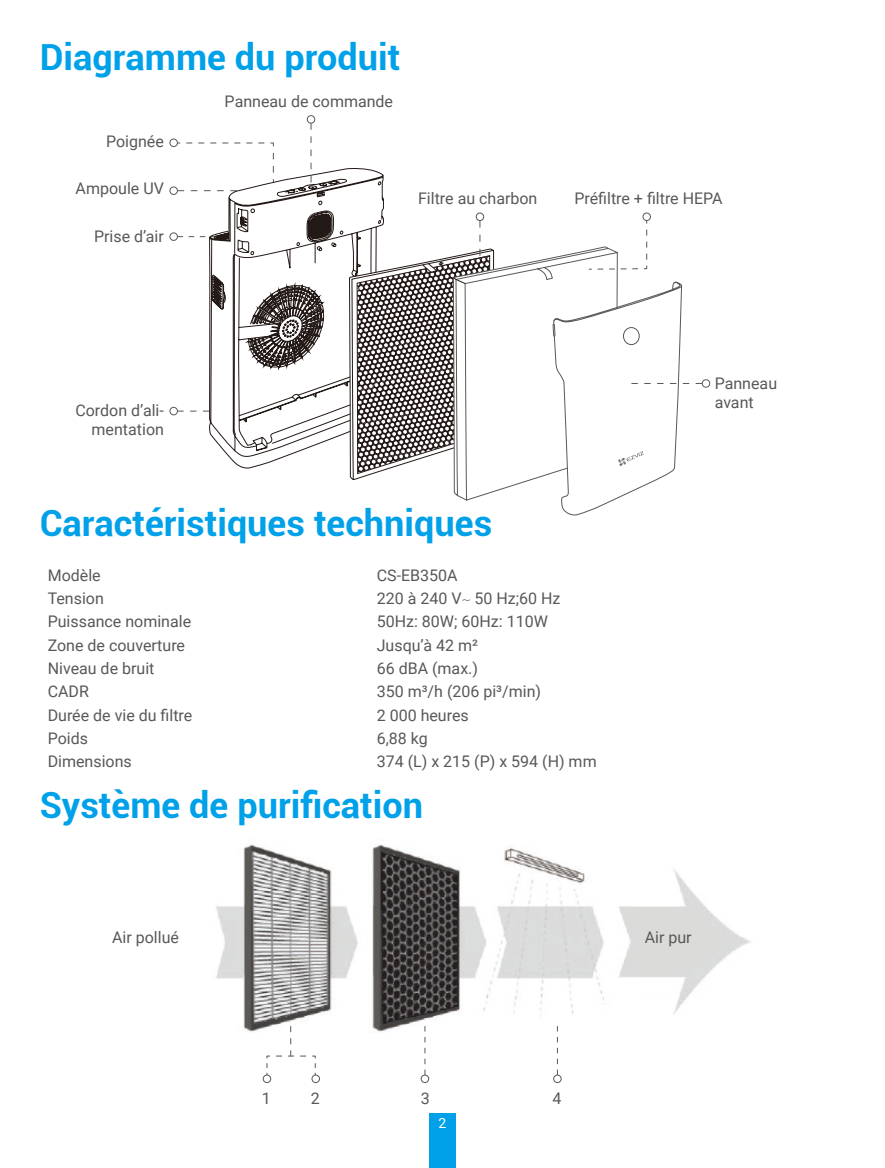
<style>
.page{position:relative;width:885px;height:1168px;background:#fff}
.page>*{position:absolute;margin:0;border:0;box-sizing:border-box;transform-origin:0 0}
.t1{font:700 36px "Roboto";color:#00a1e9}
.t2{font:16px/19.2px "Roboto";color:#595857;text-align:right}
.t3{font:14px "Roboto";color:#fff}
.s1{font-family:"Adobe Song Std";font-weight:300}
</style>
<div class="page">
<div style="left:429px;top:1113px;width:27px;height:55px;background:#00a1e9"></div>
<svg style="left:176px;top:142px;width:29px;height:5px"></svg>
<div style="left:169px;top:232px;width:9px;height:9px;border:1px solid #595857;border-radius:50%"></div>
<svg style="left:177px;top:236px;width:29px;height:1px"></svg>
<div style="left:169px;top:407px;width:9px;height:8px;border:1px solid #595857;border-radius:50%"></div>
<svg style="left:177px;top:411px;width:32px;height:1px"></svg>
<div style="left:169px;top:186px;width:9px;height:9px;border:1px solid #595857;border-radius:50%"></div>
<svg style="left:177px;top:190px;width:32px;height:1px"></svg>
<div style="left:169px;top:139px;width:9px;height:8px;border:1px solid #595857;border-radius:50%"></div>
<svg style="left:209px;top:115px;width:175px;height:354px"></svg>
<svg style="left:238px;top:281px;width:87px;height:93px"></svg>
<div style="left:701px;top:379px;width:9px;height:9px;border:1px solid #595857;border-radius:50%"></div>
<div style="left:642px;top:213px;width:9px;height:8px;border:1px solid #595857;border-radius:50%"></div>
<svg style="left:349px;top:220px;width:353px;height:296px"></svg>
<div style="left:475px;top:213px;width:9px;height:8px;border:1px solid #595857;border-radius:50%"></div>
<img style="left:216px;top:844px;width:535px;height:196px">
<svg style="left:424px;top:1026px;width:1px;height:48px"></svg>
<div style="left:420px;top:1074px;width:9px;height:9px;border:1px solid #595857;border-radius:50%"></div>
<svg style="left:557px;top:1026px;width:1px;height:48px"></svg>
<div style="left:553px;top:1074px;width:8px;height:9px;border:1px solid #595857;border-radius:50%"></div>
<div style="left:263px;top:1074px;width:8px;height:9px;border:1px solid #595857;border-radius:50%"></div>
<div style="left:311px;top:1074px;width:9px;height:9px;border:1px solid #595857;border-radius:50%"></div>
<svg style="left:266px;top:1026px;width:50px;height:50px"></svg>
<h1 class="t1" style="left:40px;top:32px;width:362px">Diagramme du produit</h1>
<p class="t2" style="left:225px;top:91px;width:170px">Panneau de commande</p>
<p class="t2" style="left:106px;top:131px;width:59px">Poignée</p>
<p class="t2" style="left:76px;top:178px;width:90px">Ampoule UV</p>
<p class="t2" style="left:94px;top:226px;width:71px">Prise d’air</p>
<p class="t2" style="left:418px;top:188px;width:121px">Filtre au charbon</p>
<p class="t2" style="left:574px;top:188px;width:150px">Préfiltre + filtre HEPA</p>
<p class="t2" style="left:75px;top:400px;width:90px">Cordon d’ali&shy;mentation</p>
<p class="t2" style="left:714px;top:373px;width:64px;text-align:left">Panneau avant</p>
<h1 class="t1" style="left:40px;top:498px;width:454px">Caractéristiques techniques</h1>
<p class="t2" style="left:48px;top:565px;width:54px">Modèle</p>
<p class="t2" style="left:377px;top:565px;width:82px">CS-EB350A</p>
<p class="t2" style="left:48px;top:588px;width:58px">Tension</p>
<p class="t2" style="left:377px;top:588px;width:185px">220 à 240 V<span class="s1">~</span> 50 Hz;60 Hz</p>
<p class="t2" style="left:48px;top:611px;width:145px">Puissance nominale</p>
<p class="t2" style="left:377px;top:611px;width:173px">50Hz: 80W; 60Hz: 110W</p>
<p class="t2" style="left:48px;top:635px;width:139px">Zone de couverture</p>
<p class="t2" style="left:377px;top:635px;width:103px">Jusqu’à 42 m²</p>
<p class="t2" style="left:48px;top:658px;width:108px">Niveau de bruit</p>
<p class="t2" style="left:377px;top:658px;width:103px">66 dBA (max.)</p>
<p class="t2" style="left:48px;top:681px;width:43px">CADR</p>
<p class="t2" style="left:377px;top:681px;width:166px">350 m³/h (206 pi³/min)</p>
<p class="t2" style="left:48px;top:705px;width:146px">Durée de vie du filtre</p>
<p class="t2" style="left:377px;top:705px;width:93px">2 000 heures</p>
<p class="t2" style="left:48px;top:728px;width:42px">Poids</p>
<p class="t2" style="left:377px;top:728px;width:52px">6,88 kg</p>
<p class="t2" style="left:48px;top:752px;width:86px">Dimensions</p>
<p class="t2" style="left:377px;top:752px;width:221px">374 (L) x 215 (P) x 594 (H) mm</p>
<h1 class="t1" style="left:40px;top:780px;width:385px">Système de purification</h1>
<p class="t2" style="left:112px;top:927px;width:68px">Air pollué</p>
<p class="t2" style="left:644px;top:927px;width:48px">Air pur</p>
<p class="t2" style="left:262px;top:1088px;width:10px">1</p>
<p class="t2" style="left:311px;top:1088px;width:10px">2</p>
<p class="t2" style="left:420px;top:1088px;width:10px">3</p>
<p class="t2" style="left:552px;top:1088px;width:10px">4</p>
<p class="t3" style="left:438px;top:1113px;width:9px">2</p>
</div>
